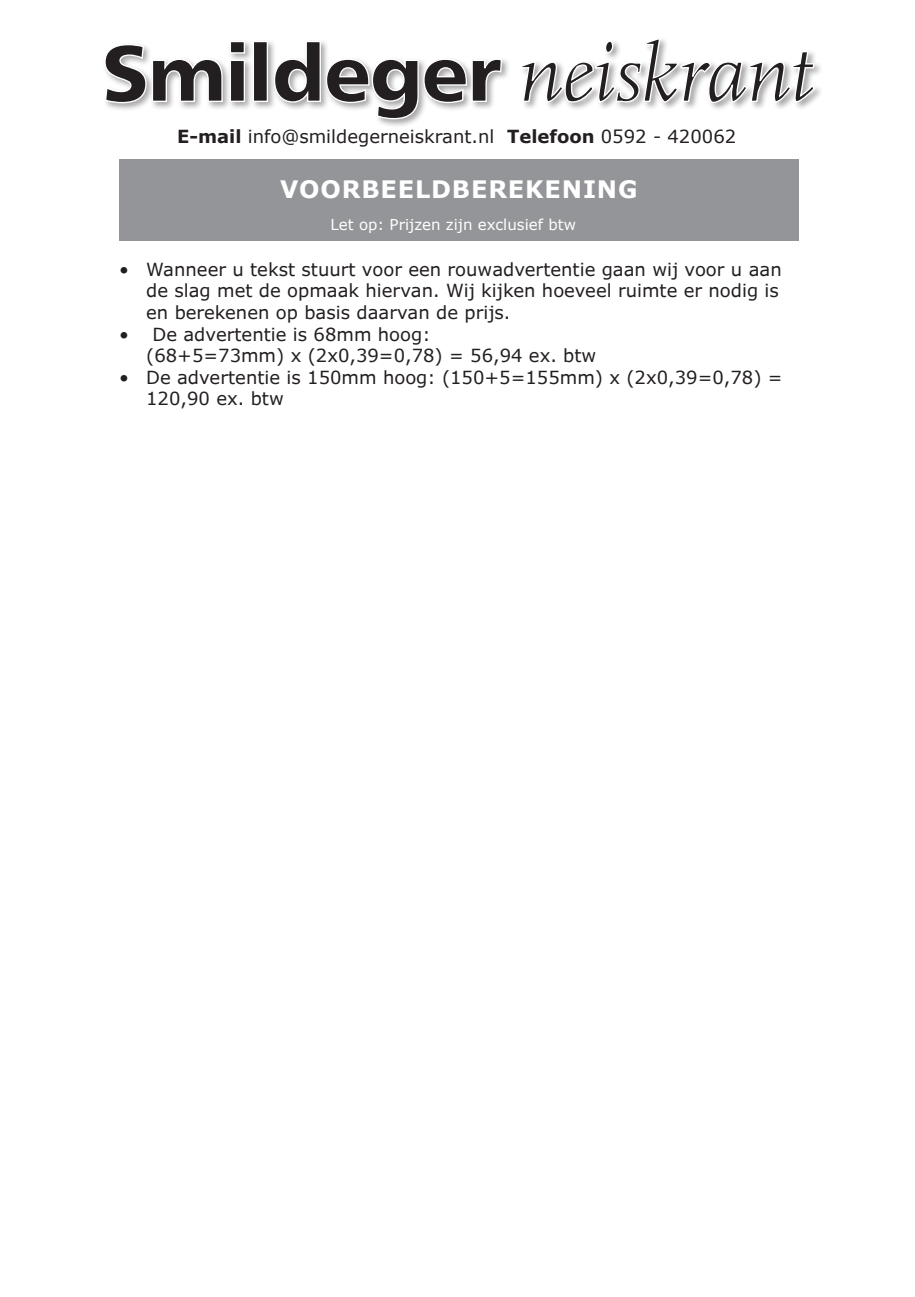
<style>
.page{position:relative;width:915px;height:1297px;background:#fff}
.page>*{position:absolute;margin:0;border:0;box-sizing:border-box;transform-origin:0 0}
.t1{font:700 24px "Verdana";letter-spacing:.035em;color:#fff}
.t2{font:18px/21.6px "Verdana Pro";color:#231f20}
.t3{font:18px "Verdana";color:#231f20}
.t4{font:15px "Verdana";color:#fff}
.s1{font-weight:700}
</style>
<div class="page">
<div style="left:102px;top:37px;width:721px;height:92px;background:#231f20;opacity:.4"></div>
<svg style="left:104px;top:43px;width:119px;height:61px"></svg>
<svg style="left:229px;top:40px;width:17px;height:63px"></svg>
<div style="left:253px;top:42px;width:14px;height:59px;background:#231f20"></div>
<div style="left:252px;top:41px;width:16px;height:61px;border:1px solid #fff"></div>
<svg style="left:273px;top:40px;width:229px;height:80px"></svg>
<svg style="left:520px;top:38px;width:296px;height:66px"></svg>
<div style="left:119px;top:159px;width:679px;height:81px;background:#939598"></div>
<p class="t3" style="left:177px;top:124px;width:560px"><span class="s1">E-mail</span> info@smildegerneiskrant.nl <span class="s1">Telefoon</span> 0592 - 420062</p>
<h1 class="t1" style="left:280px;top:172px;width:359px">VOORBEELDBEREKENING</h1>
<p class="t4" style="left:330px;top:214px;width:247px">Let op: Prijzen zijn exclusief btw</p>
<p class="t2" style="left:146px;top:259px;width:637px;text-indent:-27px">• Wanneer u tekst stuurt voor een rouwadvertentie gaan wij voor u aan de slag met de opmaak hiervan. Wij kijken hoeveel ruimte er nodig is en berekenen op basis daarvan de prijs.</p>
<p class="t2" style="left:146px;top:323px;width:451px;text-indent:-27px">• De advertentie is 68mm hoog:<br>(68+5=73mm) x (2x0,39=0,78) = 56,94 ex. btw</p>
<p class="t2" style="left:146px;top:367px;width:637px;text-indent:-27px">• De advertentie is 150mm hoog: (150+5=155mm) x (2x0,39=0,78) =<br>120,90 ex. btw</p>
</div>
